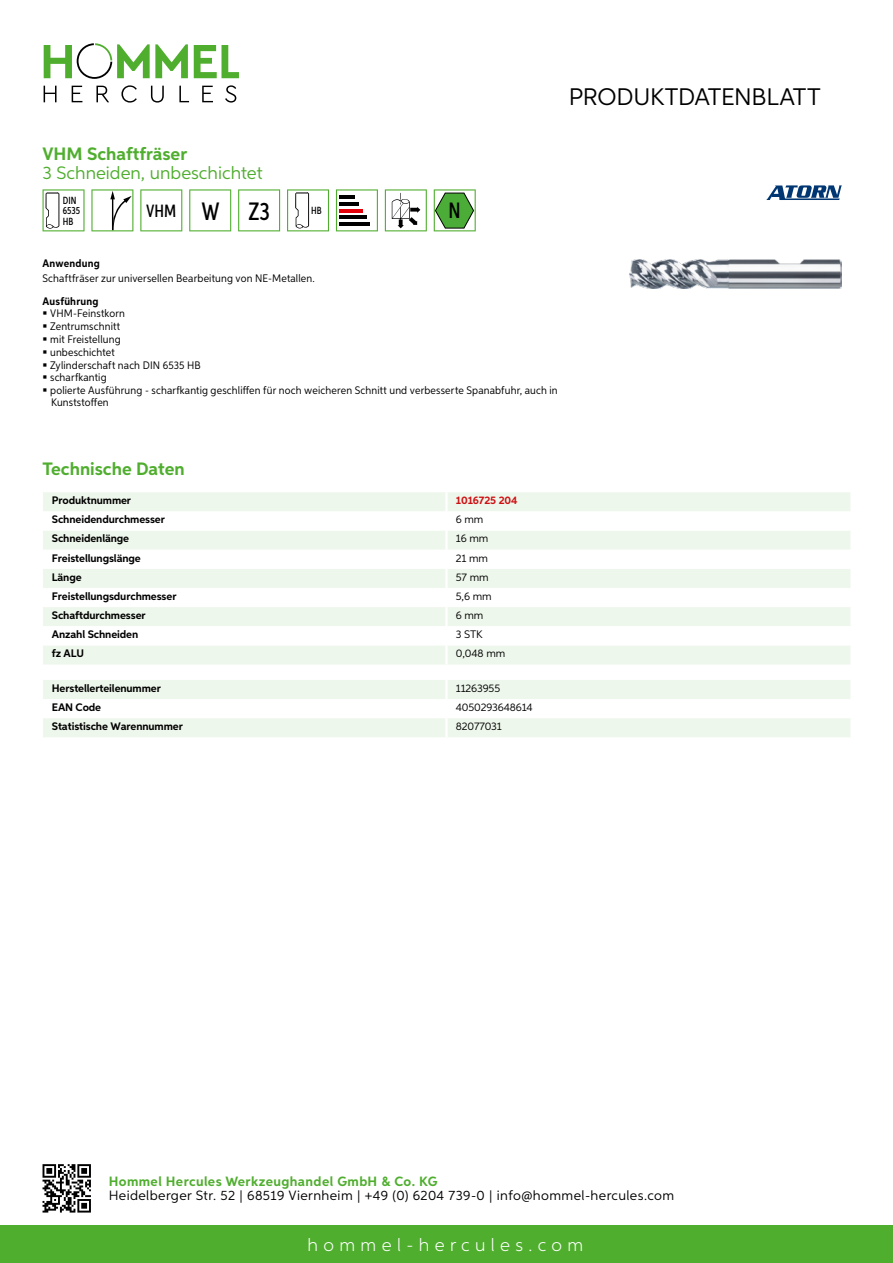
<style>
.page{position:relative;width:893px;height:1263px;background:#fff}
.page>*{position:absolute;margin:0;border:0;box-sizing:border-box;transform-origin:0 0}
.t1{font:24px "Aspira";letter-spacing:-.01em;color:#000}
.t2{font:500 22.2px "Aspira XX Nar";color:#000}
.t3{font:700 18px "Aspira";color:#50ae2f}
.t4{font:18px "Aspira";color:#50ae2f}
.t5{font:300 18px "Aspira";letter-spacing:.3em;color:#fff}
.t6{font:500 17.85px "Aspira XX Nar";color:#000}
.t7{font:13.5px "Aspira";letter-spacing:.03em;color:#000}
.t8{font:700 13.5px "Aspira";letter-spacing:.03em;color:#50ae2f}
.t9{font:10.95px/12.6px "Aspira Nar";letter-spacing:.015em;color:#000}
.t10{font:700 10.95px "Aspira";letter-spacing:-.01em;color:#000}
.t11{font:10.95px "Aspira";letter-spacing:-.01em;color:#000}
.t12{font:700 10.95px "Aspira Nar";letter-spacing:.02em;color:#000}
.t13{font:700 10.95px "Aspira";letter-spacing:-.01em;color:#cd1013}
.t14{font:500 10.35px/10.4px "Aspira XX Nar";color:#000}
.s1{font-size:25.2px}
</style>
<div class="page">
<div style="left:0;top:1226px;width:893px;height:37px;background:#50ae2f"></div>
<svg style="left:43px;top:1164px;width:48px;height:48px"></svg>
<svg style="left:194px;top:45px;width:45px;height:33px"></svg>
<svg style="left:44px;top:43px;width:144px;height:36px"></svg>
<svg style="left:44px;top:86px;width:13px;height:16px"></svg>
<svg style="left:72px;top:86px;width:10px;height:16px"></svg>
<svg style="left:96px;top:86px;width:13px;height:16px"></svg>
<svg style="left:121px;top:85px;width:16px;height:18px"></svg>
<svg style="left:151px;top:86px;width:13px;height:17px"></svg>
<svg style="left:179px;top:86px;width:10px;height:16px"></svg>
<svg style="left:202px;top:86px;width:11px;height:16px"></svg>
<svg style="left:225px;top:85px;width:11px;height:18px"></svg>
<div style="left:43px;top:492px;width:807px;height:172px;background:#eef7eb"></div>
<svg style="left:43px;top:511px;width:807px;height:134px"></svg>
<hr style="left:445px;top:492px;width:3px;height:19px;background:#fff">
<hr style="left:445px;top:511px;width:3px;height:20px;background:#fff">
<hr style="left:445px;top:531px;width:3px;height:19px;background:#fff">
<hr style="left:445px;top:550px;width:3px;height:19px;background:#fff">
<hr style="left:445px;top:569px;width:3px;height:19px;background:#fff">
<hr style="left:445px;top:588px;width:3px;height:19px;background:#fff">
<hr style="left:445px;top:607px;width:3px;height:19px;background:#fff">
<hr style="left:445px;top:626px;width:3px;height:19px;background:#fff">
<hr style="left:445px;top:645px;width:3px;height:19px;background:#fff">
<svg style="left:43px;top:680px;width:807px;height:57px"></svg>
<hr style="left:445px;top:718px;width:3px;height:19px;background:#fff">
<svg style="left:43px;top:189px;width:42px;height:42px"></svg>
<svg style="left:91px;top:189px;width:42px;height:42px"></svg>
<svg style="left:140px;top:189px;width:42px;height:42px"></svg>
<svg style="left:189px;top:189px;width:42px;height:42px"></svg>
<svg style="left:238px;top:189px;width:42px;height:42px"></svg>
<svg style="left:287px;top:189px;width:42px;height:42px"></svg>
<svg style="left:336px;top:189px;width:42px;height:42px"></svg>
<hr style="left:339px;top:196px;width:16px;height:3px;background:#000">
<hr style="left:339px;top:202px;width:20px;height:4px;background:#000">
<hr style="left:339px;top:209px;width:23px;height:3px;background:#e3000b">
<hr style="left:339px;top:216px;width:27px;height:3px;background:#000">
<hr style="left:339px;top:222px;width:31px;height:4px;background:#000">
<svg style="left:385px;top:189px;width:42px;height:42px"></svg>
<svg style="left:434px;top:189px;width:42px;height:42px"></svg>
<img style="left:629px;top:259px;width:213px;height:29px">
<svg style="left:766px;top:185px;width:76px;height:15px"></svg>
<h1 class="t1" style="left:569px;top:82px;width:253px">Produktdatenblatt</h1>
<h3 class="t3" style="left:43px;top:142px;width:146px">VHM Schaftfräser</h3>
<h3 class="t4" style="left:43px;top:162px;width:222px">3 Schneiden, unbeschichtet</h3>
<p class="t14" style="left:63px;top:195px;width:19px">DIN<br>6535<br>HB</p>
<h3 class="t6" style="left:146px;top:200px;width:125px">VHM <span class="s1">W Z3</span></h3>
<p class="t14" style="left:311px;top:205px;width:12px">HB</p>
<h2 class="t2" style="left:449px;top:197px;width:14px">N</h2>
<p class="t12" style="left:43px;top:257px;width:59px">Anwendung</p>
<p class="t9" style="left:43px;top:272px;width:274px">Schaftfräser zur universellen Bearbeitung von NE-Metallen.</p>
<p class="t12" style="left:43px;top:294px;width:58px">Ausführung</p>
<p class="t9" style="left:50px;top:307px;width:509px">VHM-Feinstkorn<br>Zentrumschnitt<br>mit Freistellung<br>unbeschichtet<br>Zylinderschaft nach DIN 6535 HB<br>scharfkantig<br>polierte Ausführung - scharfkantig geschliffen für noch weicheren Schnitt und verbesserte Spanabfuhr, auch in<br>Kunststoffen</p>
<h3 class="t3" style="left:43px;top:458px;width:144px">Technische Daten</h3>
<p class="t10" style="left:52px;top:494px;width:81px">Produktnummer</p>
<p class="t13" style="left:456px;top:494px;width:63px">1016725 204</p>
<p class="t10" style="left:52px;top:513px;width:115px">Schneidendurchmesser</p>
<p class="t11" style="left:456px;top:513px;width:29px">6 mm</p>
<p class="t10" style="left:52px;top:532px;width:79px">Schneidenlänge</p>
<p class="t11" style="left:456px;top:532px;width:34px">16 mm</p>
<p class="t10" style="left:52px;top:551px;width:90px">Freistellungslänge</p>
<p class="t11" style="left:456px;top:551px;width:34px">21 mm</p>
<p class="t10" style="left:52px;top:570px;width:31px">Länge</p>
<p class="t11" style="left:456px;top:570px;width:34px">57 mm</p>
<p class="t10" style="left:52px;top:589px;width:126px">Freistellungsdurchmesser</p>
<p class="t11" style="left:456px;top:589px;width:37px">5,6 mm</p>
<p class="t10" style="left:52px;top:608px;width:95px">Schaftdurchmesser</p>
<p class="t11" style="left:456px;top:609px;width:29px">6 mm</p>
<p class="t10" style="left:52px;top:628px;width:88px">Anzahl Schneiden</p>
<p class="t11" style="left:456px;top:628px;width:22px">3 STK</p>
<p class="t10" style="left:52px;top:647px;width:34px">fz ALU</p>
<p class="t11" style="left:456px;top:647px;width:51px">0,048 mm</p>
<p class="t10" style="left:52px;top:681px;width:111px">Herstellerteilenummer</p>
<p class="t11" style="left:456px;top:681px;width:46px">11263955</p>
<p class="t10" style="left:52px;top:700px;width:51px">EAN Code</p>
<p class="t11" style="left:456px;top:700px;width:79px">4050293648614</p>
<p class="t10" style="left:52px;top:720px;width:132px">Statistische Warennummer</p>
<p class="t11" style="left:456px;top:720px;width:48px">82077031</p>
<p class="t8" style="left:109px;top:1172px;width:330px">Hommel Hercules Werkzeughandel GmbH &amp; Co. KG</p>
<p class="t7" style="left:109px;top:1187px;width:567px">Heidelberger Str. 52 | 68519 Viernheim | +49 (0) 6204 739-0 | info@hommel-hercules.com</p>
<h3 class="t5" style="left:307px;top:1234px;width:277px">hommel-hercules.com</h3>
</div>
